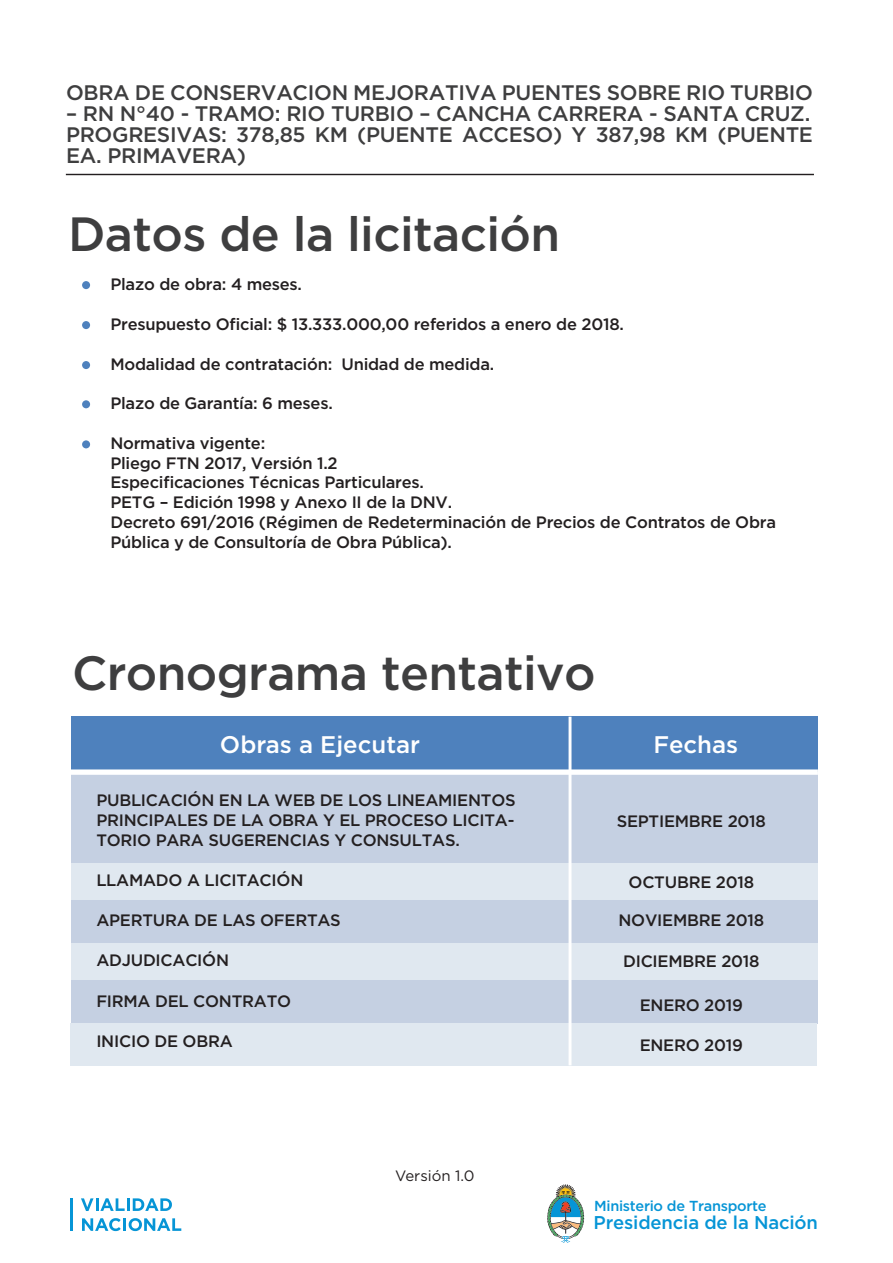
<style>
.page{position:relative;width:893px;height:1263px;background:#fff}
.page>*{position:absolute;margin:0;border:0;box-sizing:border-box;transform-origin:0 0}
.t1{font:500 48px "Gotham";letter-spacing:-.015em;color:#3e3e3f}
.t2{font:500 24px "Gotham";color:#fff}
.t3{font:500 21px/21px "Gotham";letter-spacing:-.015em;color:#3e3e3f}
.t4{font:500 18.45px "Gotham";letter-spacing:-.01em;color:#0695d6}
.t5{font:500 16.5px/19.8px "Gotham";letter-spacing:-.015em;color:#231f20}
.t6{font:15px "Gotham";color:#231f20}
.t7{font:500 14.55px "Gotham";letter-spacing:-.02em;color:#0695d6}
</style>
<div class="page">
<svg style="left:81px;top:1198px;width:91px;height:13px"></svg>
<svg style="left:82px;top:1218px;width:99px;height:13px"></svg>
<hr style="left:70px;top:1198px;width:3px;height:33px;background:#0695d6">
<svg style="left:547px;top:1184px;width:37px;height:59px"></svg>
<div style="left:71px;top:717px;width:747px;height:55px;background:#4e81bd"></div>
<div style="left:71px;top:772px;width:747px;height:251px;background:#c5d0e2"></div>
<div style="left:70px;top:769px;width:748px;height:6px;background:#fff"></div>
<div style="left:71px;top:863px;width:747px;height:36px;background:#e0e8f0"></div>
<div style="left:71px;top:943px;width:747px;height:36px;background:#e0e8f0"></div>
<div style="left:82px;top:281px;width:8px;height:8px;background:#4e81bd;border-radius:50%"></div>
<div style="left:82px;top:321px;width:8px;height:8px;background:#4e81bd;border-radius:50%"></div>
<div style="left:82px;top:361px;width:8px;height:8px;background:#4e81bd;border-radius:50%"></div>
<div style="left:82px;top:440px;width:8px;height:8px;background:#4e81bd;border-radius:50%"></div>
<div style="left:82px;top:400px;width:8px;height:8px;background:#4e81bd;border-radius:50%"></div>
<div style="left:70px;top:1023px;width:747px;height:42px;background:#e0e8f0"></div>
<hr style="left:569px;top:717px;width:2px;height:348px;background:#fff">
<hr style="left:66px;top:174px;width:748px;height:1px;background:#231f20">
<p class="t3" style="left:66px;top:82px;width:748px">OBRA DE CONSERVACION MEJORATIVA PUENTES SOBRE RIO TURBIO</p>
<p class="t3" style="left:66px;top:103px;width:748px">– RN N°40 - TRAMO: RIO TURBIO – CANCHA CARRERA - SANTA CRUZ.<br>PROGRESIVAS: 378,85 KM (PUENTE ACCESO) Y 387,98 KM (PUENTE<br>EA. PRIMAVERA)</p>
<h1 class="t1" style="left:68px;top:202px;width:493px">Datos de la licitación</h1>
<p class="t5" style="left:110px;top:274px;width:193px">Plazo de obra: 4 meses.</p>
<p class="t5" style="left:110px;top:314px;width:515px">Presupuesto Oficial: $ 13.333.000,00 referidos a enero de 2018.</p>
<p class="t5" style="left:110px;top:354px;width:385px">Modalidad de contratación: Unidad de medida.</p>
<p class="t5" style="left:110px;top:393px;width:224px">Plazo de Garantía: 6 meses.</p>
<p class="t5" style="left:110px;top:433px;width:667px">Normativa vigente:<br>Pliego FTN 2017, Versión 1.2<br>Especificaciones Técnicas Particulares.<br>PETG – Edición 1998 y Anexo II de la DNV.<br>Decreto 691/2016 (Régimen de Redeterminación de Precios de Contratos de Obra Pública y de Consultoría de Obra Pública).</p>
<h1 class="t1" style="left:72px;top:641px;width:525px">Cronograma tentativo</h1>
<h2 class="t2" style="left:220px;top:728px;width:202px">Obras a Ejecutar</h2>
<p class="t5" style="left:96px;top:790px;width:421px;text-align:justify">PUBLICACIÓN EN LA WEB DE LOS LINEAMIENTOS PRINCIPALES DE LA OBRA Y EL PROCESO LICITA-TORIO PARA SUGERENCIAS Y CONSULTAS.</p>
<p class="t5" style="left:96px;top:870px;width:209px">LLAMADO A LICITACIÓN</p>
<p class="t5" style="left:96px;top:910px;width:246px">APERTURA DE LAS OFERTAS</p>
<p class="t5" style="left:96px;top:950px;width:134px">ADJUDICACIÓN</p>
<p class="t5" style="left:96px;top:991px;width:196px">FIRMA DEL CONTRATO</p>
<p class="t5" style="left:96px;top:1031px;width:138px">INICIO DE OBRA</p>
<h2 class="t2" style="left:654px;top:728px;width:86px">Fechas</h2>
<p class="t5" style="left:617px;top:811px;width:151px">SEPTIEMBRE 2018</p>
<p class="t5" style="left:629px;top:872px;width:127px">OCTUBRE 2018</p>
<p class="t5" style="left:618px;top:910px;width:147px">NOVIEMBRE 2018</p>
<p class="t5" style="left:623px;top:951px;width:138px">DICIEMBRE 2018</p>
<p class="t5" style="left:640px;top:995px;width:105px">ENERO 2019</p>
<p class="t5" style="left:640px;top:1035px;width:105px">ENERO 2019</p>
<p class="t6" style="left:395px;top:1166px;width:81px">Versión 1.0</p>
<p class="t7" style="left:594px;top:1196px;width:174px">Ministerio de Transporte</p>
<p class="t4" style="left:594px;top:1210px;width:226px">Presidencia de la Nación</p>
</div>
